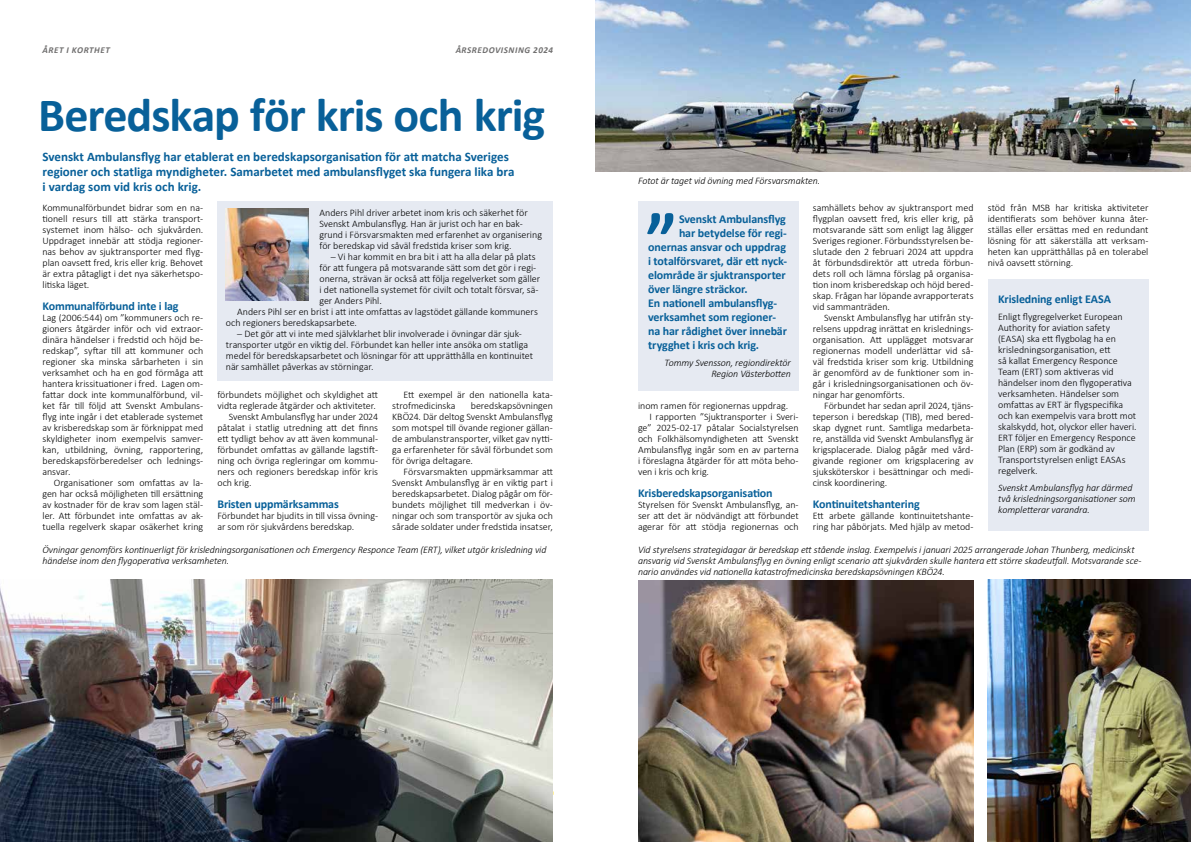
<style>
.page{position:relative;width:1191px;height:842px;background:#fff}
.page>*{position:absolute;margin:0;border:0;box-sizing:border-box;transform-origin:0 0}
.t1{font:700 48px "Calibri";letter-spacing:-.02em;color:#086099}
.t2{font:700 13px/15px "Calibri";color:#086099}
.t3{font:700 12px "Calibri";letter-spacing:-.01em;color:#086099}
.t4{font:300 10px/11px "Calibri";letter-spacing:-.005em;color:#000;text-align:justify}
.t5{font:italic 300 10px/11px "Calibri";letter-spacing:-.01em;color:#000}
.t6{font:italic 700 9px "Calibri";letter-spacing:.06em;color:#706f6f}
</style>
<div class="page">
<img style="left:0;top:580px;width:553px;height:262px">
<img style="left:595px;top:0;width:596px;height:171px">
<div style="left:987px;top:280px;width:161px;height:251px;background:#e6eaf2"></div>
<div style="left:217px;top:201px;width:336px;height:179px;background:#e6eaf2"></div>
<img style="left:226px;top:208px;width:82px;height:93px">
<img style="left:987px;top:580px;width:204px;height:262px">
<div style="left:638px;top:201px;width:160px;height:189px;background:#e6eaf2"></div>
<svg style="left:647px;top:213px;width:26px;height:21px"></svg>
<img style="left:638px;top:580px;width:335px;height:262px">
<p class="t6" style="left:43px;top:44px;width:69px">ÅRET I KORTHET</p>
<p class="t6" style="left:456px;top:44px;width:99px">ÅRSREDOVISNING 2024</p>
<h1 class="t1" style="left:38px;top:81px;width:508px">Beredskap för kris och krig</h1>
<h2 class="t2" style="left:43px;top:149px;width:473px">Svenskt Ambulansflyg har etablerat en beredskapsorganisation för att matcha Sveriges regioner och statliga myndigheter. Samarbetet med ambulansflyget ska fungera lika bra i vardag som vid kris och krig.</h2>
<p class="t4" style="left:319px;top:207px;width:224px;text-align:left">Anders Pihl driver arbetet inom kris och säkerhet för Svenskt Ambulansflyg. Han är jurist och har en bak&shy;grund i Försvarsmakten med erfarenhet av organisering för beredskap vid såväl fredstida kriser som krig.</p>
<p class="t4" style="left:331px;top:251px;width:206px">– Vi har kommit en bra bit i att ha alla delar på plats</p>
<p class="t4" style="left:319px;top:262px;width:218px">för att fungera på motsvarande sätt som det gör i regi-</p>
<p class="t4" style="left:319px;top:273px;width:222px">onerna, strävan är också att följa regelverket som gäller</p>
<p class="t4" style="left:319px;top:284px;width:221px">i det nationella systemet för civilt och totalt försvar, sä-</p>
<p class="t4" style="left:319px;top:295px;width:64px">ger Anders Pihl.</p>
<p class="t4" style="left:237px;top:306px;width:302px">Anders Pihl ser en brist i att inte omfattas av lagstödet gällande kommuners</p>
<p class="t4" style="left:226px;top:317px;width:132px">och regioners beredskapsarbete.</p>
<p class="t4" style="left:226px;top:328px;width:309px;text-align:left;text-indent:11px">– Det gör att vi inte med självklarhet blir involverade i övningar där sjuk&shy;transporter utgör en viktig del. Förbundet kan heller inte ansöka om statliga medel för beredskapsarbetet och lösningar för att upprätthålla en kontinuitet när samhället påverkas av störningar.</p>
<p class="t4" style="left:43px;top:202px;width:162px">Kommunalförbundet bidrar som en na&shy;tionell resurs till att stärka transport&shy;systemet inom hälso- och sjukvården.<br>Uppdraget innebär att stödja regioner&shy;nas behov av sjuktransporter med flyg&shy;plan oavsett fred, kris eller krig. Behovet är extra påtagligt i det nya säkerhetspo&shy;litiska läget.</p>
<p class="t3" style="left:43px;top:297px;width:138px">Kommunalförbund inte i lag</p>
<p class="t4" style="left:43px;top:312px;width:162px">Lag (2006:544) om ”kommuners och re&shy;gioners åtgärder inför och vid extraor&shy;dinära händelser i fredstid och höjd be&shy;redskap”, syftar till att kommuner och regioner ska minska sårbarheten i sin verksamhet och ha en god förmåga att hantera krissituationer i fred. Lagen om&shy;fattar dock inte kommunalförbund, vil&shy;ket får till följd att Svenskt Ambulans&shy;flyg inte ingår i det etablerade systemet av krisberedskap som är förknippat med skyldigheter inom exempelvis samver&shy;kan, utbildning, övning, rapportering, beredskapsförberedelser och lednings&shy;ansvar.</p>
<p class="t4" style="left:43px;top:477px;width:162px;text-indent:11px">Organisationer som omfattas av la&shy;gen har också möjligheten till ersättning av kostnader för de krav som lagen stäl&shy;ler. Att förbundet inte omfattas av ak&shy;tuella regelverk skapar osäkerhet kring</p>
<p class="t4" style="left:217px;top:389px;width:162px">förbundets möjlighet och skyldighet att</p>
<p class="t4" style="left:217px;top:400px;width:160px">vidta reglerade åtgärder och aktiviteter.</p>
<p class="t4" style="left:229px;top:411px;width:151px">Svenskt Ambulansflyg har under 2024</p>
<p class="t4" style="left:217px;top:422px;width:162px">påtalat i statlig utredning att det finns</p>
<p class="t4" style="left:217px;top:433px;width:162px">ett tydligt behov av att även kommunal-</p>
<p class="t4" style="left:217px;top:444px;width:162px">förbundet omfattas av gällande lagstift-</p>
<p class="t4" style="left:217px;top:455px;width:162px">ning och övriga regleringar om kommu-</p>
<p class="t4" style="left:217px;top:466px;width:162px">ners och regioners beredskap inför kris</p>
<p class="t4" style="left:217px;top:477px;width:36px">och krig.</p>
<p class="t3" style="left:217px;top:495px;width:123px">Bristen uppmärksammas</p>
<p class="t4" style="left:217px;top:510px;width:162px">Förbundet har bjudits in till vissa övning&shy;ar som rör sjukvårdens beredskap.</p>
<p class="t4" style="left:392px;top:389px;width:162px;text-indent:11px">Ett exempel är den nationella kata&shy;strofmedicinska</p>
<p class="t4" style="left:392px;top:400px;width:162px;text-indent:79px">beredskapsövningen KBÖ24. Där deltog Svenskt Ambulansflyg som motspel till övande regioner gällan&shy;de ambulanstransporter, vilket gav nytti&shy;ga erfarenheter för såväl förbundet som för övriga deltagare.</p>
<p class="t4" style="left:392px;top:466px;width:162px;text-indent:11px">Försvarsmakten uppmärksammar att Svenskt Ambulansflyg är en viktig part i beredskapsarbetet. Dialog pågår om för&shy;bundets möjlighet till medverkan i öv&shy;ningar och som transportör av sjuka och sårade soldater under fredstida insatser,</p>
<p class="t5" style="left:638px;top:175px;width:184px">Fotot är taget vid övning med Försvarsmakten.</p>
<p class="t3" style="left:679px;top:211px;width:108px">Svenskt Ambulansflyg</p>
<p class="t3" style="left:679px;top:225px;width:109px">har betydelse för regi-</p>
<p class="t3" style="left:648px;top:239px;width:139px">onernas ansvar och uppdrag</p>
<p class="t3" style="left:648px;top:253px;width:141px">i totalförsvaret, där ett nyck-</p>
<p class="t3" style="left:648px;top:267px;width:139px">elområde är sjuktransporter</p>
<p class="t3" style="left:648px;top:281px;width:101px">över längre sträckor.</p>
<p class="t3" style="left:648px;top:295px;width:130px">En nationell ambulansflyg-</p>
<p class="t3" style="left:648px;top:309px;width:130px">verksamhet som regioner-</p>
<p class="t3" style="left:648px;top:323px;width:140px">na har rådighet över innebär</p>
<p class="t3" style="left:648px;top:337px;width:112px">trygghet i kris och krig.</p>
<p class="t5" style="left:664px;top:357px;width:128px;text-align:right">Tommy Svensson, regiondirektör<br>Region Västerbotten</p>
<p class="t4" style="left:638px;top:400px;width:152px">inom ramen för regionernas uppdrag.</p>
<p class="t4" style="left:649px;top:411px;width:151px">I rapporten ”Sjuktransporter i Sveri-</p>
<p class="t4" style="left:638px;top:422px;width:162px">ge” 2025-02-17 påtalar Socialstyrelsen</p>
<p class="t4" style="left:638px;top:433px;width:162px">och Folkhälsomyndigheten att Svenskt</p>
<p class="t4" style="left:638px;top:444px;width:162px">Ambulansflyg ingår som en av parterna</p>
<p class="t4" style="left:638px;top:455px;width:162px">i föreslagna åtgärder för att möta beho-</p>
<p class="t4" style="left:638px;top:466px;width:73px">ven i kris och krig.</p>
<p class="t3" style="left:638px;top:484px;width:136px">Krisberedskapsorganisation</p>
<p class="t4" style="left:638px;top:499px;width:162px">Styrelsen för Svenskt Ambulansflyg, an&shy;ser att det är nödvändigt att förbundet agerar för att stödja regionernas och</p>
<p class="t4" style="left:813px;top:202px;width:162px">samhällets behov av sjuktransport med flygplan oavsett fred, kris eller krig, på motsvarande sätt som enligt lag åligger Sveriges regioner. Förbundsstyrelsen be&shy;slutade den 2 februari 2024 att uppdra åt förbundsdirektör att utreda förbun&shy;dets roll och lämna förslag på organisa&shy;tion inom krisberedskap och höjd bered&shy;skap. Frågan har löpande avrapporterats vid sammanträden.</p>
<p class="t4" style="left:813px;top:312px;width:162px;text-indent:11px">Svenskt Ambulansflyg har utifrån sty&shy;relsens uppdrag inrättat en krislednings&shy;organisation. Att upplägget motsvarar regionernas modell underlättar vid så&shy;väl fredstida kriser som krig. Utbildning är genomförd av de funktioner som in&shy;går i krisledningsorganisationen och öv&shy;ningar har genomförts.</p>
<p class="t4" style="left:813px;top:400px;width:162px;text-indent:11px">Förbundet har sedan april 2024, tjäns&shy;teperson i beredskap (TIB), med bered&shy;skap dygnet runt. Samtliga medarbeta&shy;re, anställda vid Svenskt Ambulansflyg är krigsplacerade. Dialog pågår med vård&shy;givande regioner om krigsplacering av sjuksköterskor i besättningar och medi&shy;cinsk koordinering.</p>
<p class="t3" style="left:813px;top:495px;width:108px">Kontinuitetshantering</p>
<p class="t4" style="left:813px;top:510px;width:162px">Ett arbete gällande kontinuitetshante&shy;ring har påbörjats. Med hjälp av metod-</p>
<p class="t4" style="left:987px;top:202px;width:162px">stöd från MSB har kritiska aktiviteter identifierats som behöver kunna åter&shy;ställas eller ersättas med en redundant lösning för att säkerställa att verksam&shy;heten kan upprätthållas på en tolerabel nivå oavsett störning.</p>
<p class="t3" style="left:998px;top:291px;width:114px">Krisledning enligt EASA</p>
<p class="t4" style="left:998px;top:311px;width:140px;text-align:left">Enligt flygregelverket European<br>Authority for aviation safety (EASA) ska ett flygbolag ha en krisledningsorganisation, ett<br>så kallat Emergency Responce<br>Team (ERT) som aktiveras vid händelser inom den flygoperativa verksamheten. Händelser som omfattas av ERT är flygspecifika och kan exempelvis vara brott mot skalskydd, hot, olyckor eller haveri.<br>ERT följer en Emergency Responce<br>Plan (ERP) som är godkänd av<br>Transportstyrelsen enligt EASAs regelverk.</p>
<p class="t5" style="left:998px;top:482px;width:139px">Svenskt Ambulansflyg har därmed två krisledningsorganisationer som kompletterar varandra.</p>
<p class="t5" style="left:43px;top:544px;width:505px">Övningar genomförs kontinuerligt för krisledningsorganisationen och Emergency Responce Team (ERT), vilket utgör krisledning vid händelse inom den flygoperativa verksamheten.</p>
<p class="t5" style="left:638px;top:544px;width:505px">Vid styrelsens strategidagar är beredskap ett stående inslag. Exempelvis i januari 2025 arrangerade Johan Thunberg, medicinskt ansvarig vid Svenskt Ambulansflyg en övning enligt scenario att sjukvården skulle hantera ett större skadeutfall. Motsvarande sce&shy;nario användes vid nationella katastrofmedicinska beredskapsövningen KBÖ24.</p>
</div>
